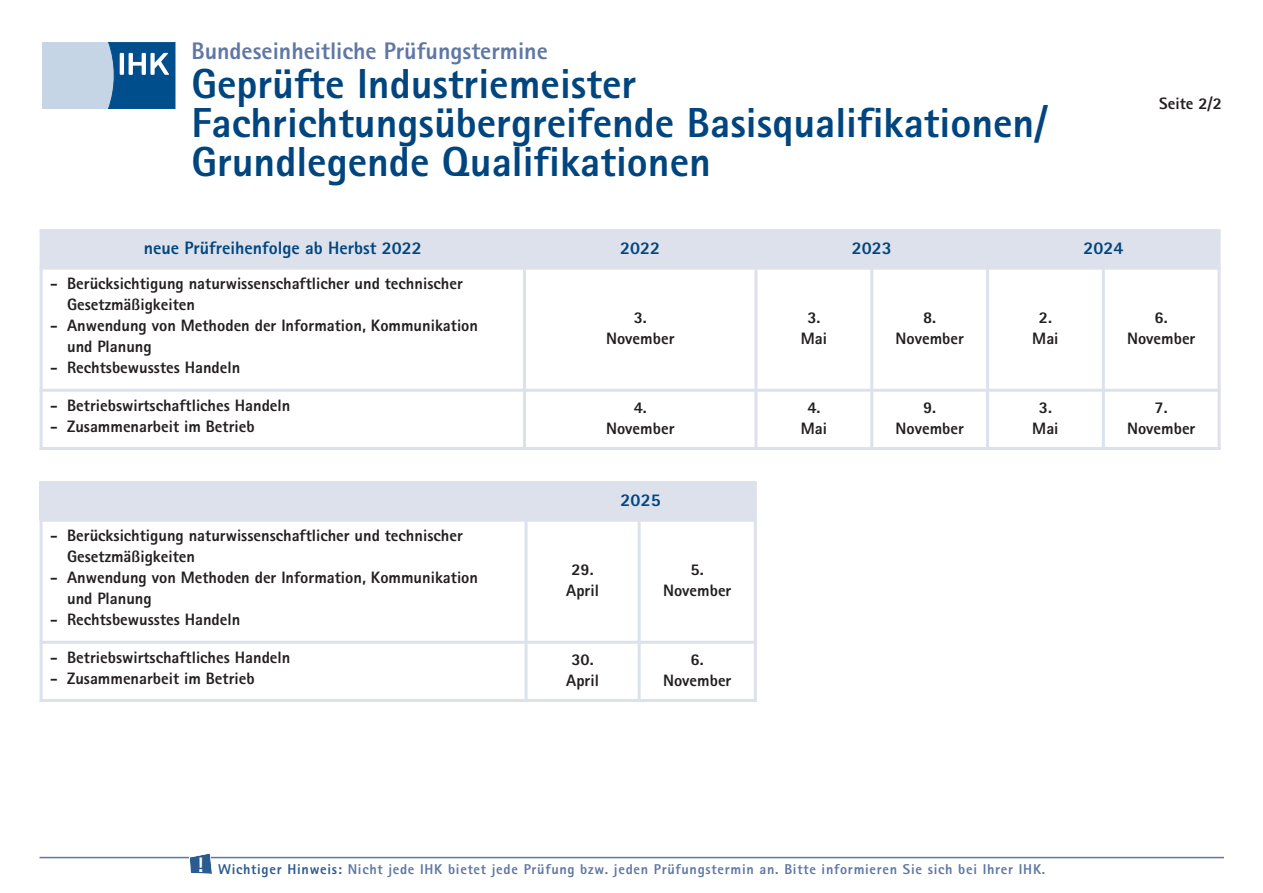
<style>
.page{position:relative;width:1263px;height:893px;background:#fff}
.page>*{position:absolute;margin:0;border:0;box-sizing:border-box;transform-origin:0 0}
.t1{font:800 42px/39px "AT Rotis Sans Serif";color:#01457f}
.t2{font:800 24px "AT Rotis Sans Serif";color:#5f77a5}
.t3{font:800 18px "AT Rotis Sans Serif";color:#01457f}
.t4{font:800 16.5px/21px "AT Rotis Sans Serif";color:#231f20;text-align:center}
.t5{font:800 14.25px "AT Rotis Sans Serif";letter-spacing:.05em;color:#5f77a5}
.s1{color:#2a5b91}
</style>
<div class="page">
<svg style="left:42px;top:42px;width:133px;height:67px;background:#769fc1"></svg>
<div style="left:40px;top:230px;width:484px;height:38px;background:#dce1ec"></div>
<div style="left:524px;top:230px;width:232px;height:38px;background:#dce1ec"></div>
<div style="left:756px;top:230px;width:231px;height:38px;background:#dce1ec"></div>
<div style="left:987px;top:230px;width:232px;height:38px;background:#dce1ec"></div>
<hr style="left:40px;top:230px;width:3px;height:220px;background:#dce1ec">
<hr style="left:523px;top:230px;width:3px;height:220px;background:#dce1ec">
<hr style="left:754px;top:230px;width:3px;height:220px;background:#dce1ec">
<hr style="left:870px;top:267px;width:3px;height:183px;background:#dce1ec">
<hr style="left:986px;top:230px;width:3px;height:220px;background:#dce1ec">
<hr style="left:1102px;top:267px;width:3px;height:183px;background:#dce1ec">
<hr style="left:1217px;top:230px;width:3px;height:220px;background:#dce1ec">
<hr style="left:40px;top:267px;width:1180px;height:3px;background:#dce1ec">
<hr style="left:40px;top:389px;width:1180px;height:3px;background:#dce1ec">
<hr style="left:40px;top:447px;width:1180px;height:3px;background:#dce1ec">
<hr style="left:40px;top:857px;width:1184px;height:1px;background:#5f77a5">
<svg style="left:189px;top:853px;width:24px;height:21px"></svg>
<div style="left:40px;top:482px;width:486px;height:38px;background:#dce1ec"></div>
<div style="left:526px;top:482px;width:229px;height:38px;background:#dce1ec"></div>
<hr style="left:40px;top:482px;width:3px;height:220px;background:#dce1ec">
<hr style="left:524px;top:482px;width:3px;height:220px;background:#dce1ec">
<hr style="left:638px;top:519px;width:3px;height:183px;background:#dce1ec">
<hr style="left:754px;top:482px;width:3px;height:220px;background:#dce1ec">
<hr style="left:40px;top:519px;width:717px;height:3px;background:#dce1ec">
<hr style="left:40px;top:641px;width:717px;height:3px;background:#dce1ec">
<hr style="left:40px;top:699px;width:717px;height:3px;background:#dce1ec">
<h2 class="t2" style="left:191px;top:42px;width:358px">Bundeseinheitliche Prüfungstermine</h2>
<h1 class="t1" style="left:191px;top:68px;width:858px">Geprüfte Industriemeister<br>Fachrichtungsübergreifende Basisqualifikationen/<br>Grundlegende Qualifikationen</h1>
<p class="t4" style="left:1159px;top:95px;width:64px">Seite 2/2</p>
<p class="t3" style="left:144px;top:241px;width:280px">neue Prüfreihenfolge ab Herbst 2022</p>
<p class="t3" style="left:620px;top:241px;width:42px">2022</p>
<p class="t3" style="left:852px;top:241px;width:42px">2023</p>
<p class="t3" style="left:1083px;top:241px;width:42px">2024</p>
<p class="t4" style="left:67px;top:274px;width:397px;text-align:left;text-indent:-17px">- Berücksichtigung naturwissenschaftlicher und technischer<br>Gesetzmäßigkeiten</p>
<p class="t4" style="left:67px;top:316px;width:412px;text-align:left;text-indent:-17px">- Anwendung von Methoden der Information, Kommunikation und Planung</p>
<p class="t4" style="left:50px;top:358px;width:192px">- Rechtsbewusstes Handeln</p>
<p class="t4" style="left:606px;top:308px;width:70px">3.<br>November</p>
<p class="t4" style="left:801px;top:308px;width:28px">3.<br>Mai</p>
<p class="t4" style="left:895px;top:308px;width:70px">8.<br>November</p>
<p class="t4" style="left:1032px;top:308px;width:28px">2.<br>Mai</p>
<p class="t4" style="left:1127px;top:308px;width:70px">6.<br>November</p>
<p class="t4" style="left:50px;top:396px;width:242px">- Betriebswirtschaftliches Handeln</p>
<p class="t4" style="left:50px;top:417px;width:206px">- Zusammenarbeit im Betrieb</p>
<p class="t4" style="left:67px;top:526px;width:397px;text-align:left;text-indent:-17px">- Berücksichtigung naturwissenschaftlicher und technischer<br>Gesetzmäßigkeiten</p>
<p class="t4" style="left:67px;top:568px;width:412px;text-align:left;text-indent:-17px">- Anwendung von Methoden der Information, Kommunikation und Planung</p>
<p class="t4" style="left:50px;top:610px;width:192px">- Rechtsbewusstes Handeln</p>
<p class="t4" style="left:50px;top:648px;width:242px">- Betriebswirtschaftliches Handeln</p>
<p class="t4" style="left:50px;top:669px;width:206px">- Zusammenarbeit im Betrieb</p>
<p class="t4" style="left:606px;top:398px;width:70px">4.<br>November</p>
<p class="t4" style="left:801px;top:398px;width:28px">4.<br>Mai</p>
<p class="t4" style="left:895px;top:398px;width:70px">9.<br>November</p>
<p class="t4" style="left:1032px;top:398px;width:28px">3.<br>Mai</p>
<p class="t4" style="left:1127px;top:398px;width:70px">7.<br>November</p>
<p class="t3" style="left:621px;top:493px;width:42px">2025</p>
<p class="t4" style="left:566px;top:560px;width:34px">29.<br>April</p>
<p class="t4" style="left:663px;top:560px;width:70px">5.<br>November</p>
<p class="t4" style="left:566px;top:650px;width:34px">30.<br>April</p>
<p class="t4" style="left:663px;top:650px;width:70px">6.<br>November</p>
<p class="t5" style="left:197px;top:864px;width:850px"><sup>!</sup> <span class="s1">Wichtiger Hinweis:</span> Nicht jede IHK bietet jede Prüfung bzw. jeden Prüfungstermin an. Bitte informieren Sie sich bei Ihrer IHK.</p>
</div>
